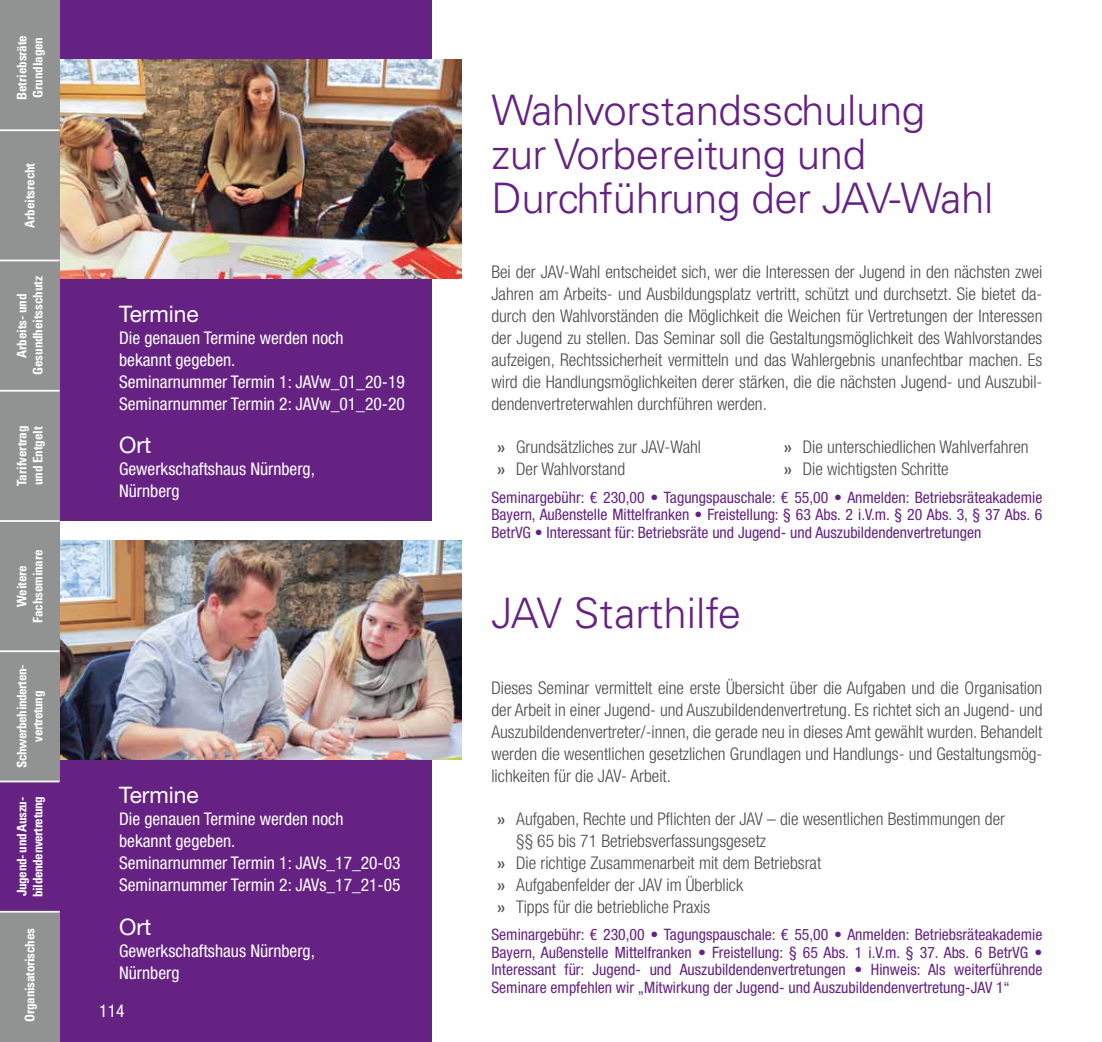
<style>
.page{position:relative;width:1102px;height:1042px;background:#fff}
.page>*{position:absolute;margin:0;border:0;box-sizing:border-box;transform-origin:0 0}
.t1{font:300 42px/43.8px "Univers LT Std";letter-spacing:-.01em;color:#652282}
.t2{font:22.75px "Helvetica Neue LT Std";color:#fff}
.t3{font:300 condensed 17.5px/21.9px "Helvetica Neue LT Std";color:#494948;text-align:justify}
.t4{font:condensed 17.5px/21.9px "Helvetica Neue LT Std";color:#fff}
.t5{font:condensed 15.75px/17.5px "Helvetica Neue LT Std";color:#652282;text-align:justify}
.t6{font:700 condensed 13.12px/15.8px "Univers LT Std";letter-spacing:-.01em;color:#fff;text-align:center}
.t7{font:700 condensed 13.12px/15.8px "Univers LT Std";letter-spacing:-.03em;color:#fff;text-align:center}
.s1{font-family:"Univers LT Std";font-weight:400;font-stretch:normal}
</style>
<div class="page">
<div style="left:45px;top:0;width:387px;height:520px;background:#652282"></div>
<div style="left:45px;top:753px;width:387px;height:289px;background:#652282"></div>
<img style="left:60px;top:60px;width:401px;height:218px">
<img style="left:60px;top:541px;width:401px;height:219px">
<div style="left:0;top:0;width:60px;height:130px;background:#919292"></div>
<div style="left:0;top:130px;width:60px;height:130px;background:#919292"></div>
<div style="left:0;top:260px;width:60px;height:131px;background:#919292"></div>
<div style="left:0;top:391px;width:60px;height:130px;background:#919292"></div>
<div style="left:0;top:521px;width:60px;height:130px;background:#919292"></div>
<div style="left:0;top:651px;width:60px;height:130px;background:#919292"></div>
<div style="left:0;top:781px;width:60px;height:131px;background:#652282"></div>
<div style="left:0;top:912px;width:60px;height:130px;background:#919292"></div>
<hr style="left:0;top:260px;width:60px;height:1px;background:#fff">
<hr style="left:0;top:390px;width:60px;height:2px;background:#fff">
<hr style="left:0;top:520px;width:60px;height:2px;background:#fff">
<hr style="left:0;top:650px;width:60px;height:2px;background:#fff">
<hr style="left:0;top:780px;width:60px;height:2px;background:#fff">
<hr style="left:0;top:911px;width:60px;height:1px;background:#fff">
<hr style="left:0;top:129px;width:60px;height:2px;background:#fff">
<p class="t6" style="left:14px;top:100px;width:66px;text-align:left;rotate:-90deg">Betriebsräte<br>Grundlagen</p>
<p class="t6" style="left:22px;top:228px;width:66px;rotate:-90deg">Arbeitsrecht</p>
<p class="t6" style="left:14px;top:375px;width:100px;rotate:-90deg">Arbeits- und<br>Gesundheitsschutz</p>
<p class="t6" style="left:14px;top:486px;width:62px;text-align:left;rotate:-90deg">Tarifvertrag und Entgelt</p>
<p class="t6" style="left:14px;top:623px;width:75px;rotate:-90deg">Weitere<br>Fachseminare</p>
<p class="t7" style="left:14px;top:768px;width:105px;rotate:-90deg">Schwerbehinderten&shy;vertretung</p>
<p class="t7" style="left:14px;top:897px;width:102px;text-align:left;rotate:-90deg">Jugend- und Auszu&shy;bildendenvertretung</p>
<p class="t6" style="left:22px;top:1021px;width:95px;rotate:-90deg">Organisatorisches</p>
<h2 class="t2" style="left:119px;top:300px;width:81px">Termine</h2>
<p class="t4" style="left:119px;top:327px;width:287px">Die genauen Termine werden noch<br>bekannt gegeben.<br>Seminarnummer Termin 1: JAVw_01_20-19<br>Seminarnummer Termin 2: JAVw_01_20-20</p>
<h2 class="t2" style="left:119px;top:432px;width:34px">Ort</h2>
<p class="t4" style="left:119px;top:458px;width:197px">Gewerkschaftshaus Nürnberg,<br>Nürnberg</p>
<h2 class="t2" style="left:119px;top:782px;width:81px">Termine</h2>
<p class="t4" style="left:119px;top:808px;width:283px">Die genauen Termine werden noch<br>bekannt gegeben.<br>Seminarnummer Termin 1: JAVs_17_20-03<br>Seminarnummer Termin 2: JAVs_17_21-05</p>
<h2 class="t2" style="left:119px;top:913px;width:34px">Ort</h2>
<p class="t4" style="left:119px;top:939px;width:197px">Gewerkschaftshaus Nürnberg,<br>Nürnberg</p>
<p class="t4" style="left:99px;top:999px;width:27px">114</p>
<h1 class="t1" style="left:491px;top:88px;width:503px">Wahlvorstandsschulung<br>zur Vorbereitung und<br>Durchführung der JAV-Wahl</h1>
<p class="t3" style="left:491px;top:261px;width:552px">Bei der JAV-Wahl entscheidet sich, wer die Interessen der Jugend in den nächsten zwei Jahren am Arbeits- und Ausbildungsplatz vertritt, schützt und durchsetzt. Sie bietet da&shy;durch den Wahlvorständen die Möglichkeit die Weichen für Vertretungen der Interessen der Jugend zu stellen. Das Seminar soll die Gestaltungsmöglichkeit des Wahlvorstandes aufzeigen, Rechtssicherheit vermitteln und das Wahlergebnis unanfechtbar machen. Es wird die Handlungsmöglichkeiten derer stärken, die die nächsten Jugend- und Auszubil&shy;dendenvertreterwahlen durchführen werden.</p>
<p class="t3" style="left:496px;top:436px;width:206px"><span class="s1">»</span> Grundsätzliches zur JAV-Wahl <span class="s1">»</span> Der Wahlvorstand</p>
<p class="t3" style="left:783px;top:436px;width:247px"><span class="s1">»</span> Die unterschiedlichen Wahlverfahren <span class="s1">»</span> Die wichtigsten Schritte</p>
<p class="t5" style="left:491px;top:488px;width:552px">Seminargebühr: € 230,00 • Tagungspauschale: € 55,00 • Anmelden: Betriebsräteakademie Bayern, Außenstelle Mittelfranken • Freistellung: § 63 Abs. 2 i.V.m. § 20 Abs. 3, § 37 Abs. 6<br>BetrVG • Interessant für: Betriebsräte und Jugend- und Auszubildendenvertretungen</p>
<h1 class="t1" style="left:491px;top:592px;width:251px">JAV Starthilfe</h1>
<p class="t3" style="left:491px;top:677px;width:552px">Dieses Seminar vermittelt eine erste Übersicht über die Aufgaben und die Organisation der Arbeit in einer Jugend- und Auszubildendenvertretung. Es richtet sich an Jugend- und Auszubildendenvertreter/-innen, die gerade neu in dieses Amt gewählt wurden. Behandelt werden die wesentlichen gesetzlichen Grundlagen und Handlungs- und Gestaltungsmög&shy;lichkeiten für die JAV- Arbeit.</p>
<p class="t3" style="left:496px;top:808px;width:510px"><span class="s1">»</span> Aufgaben, Rechte und Pflichten der JAV – die wesentlichen Bestimmungen der</p>
<p class="t3" style="left:516px;top:830px;width:251px">§§ 65 bis 71 Betriebsverfassungsgesetz</p>
<p class="t3" style="left:496px;top:852px;width:326px"><span class="s1">»</span> Die richtige Zusammenarbeit mit dem Betriebsrat</p>
<p class="t3" style="left:496px;top:874px;width:248px"><span class="s1">»</span> Aufgabenfelder der JAV im Überblick</p>
<p class="t3" style="left:496px;top:895px;width:215px"><span class="s1">»</span> Tipps für die betriebliche Praxis</p>
<p class="t5" style="left:491px;top:926px;width:552px">Seminargebühr: € 230,00 • Tagungspauschale: € 55,00 • Anmelden: Betriebsräteakademie Bayern, Außenstelle Mittelfranken • Freistellung: § 65 Abs. 1 i.V.m. § 37. Abs. 6 BetrVG • Interessant für: Jugend- und Auszubildendenvertretungen • Hinweis: Als weiterführende Seminare empfehlen wir „Mitwirkung der Jugend- und Auszubildendenvertretung-JAV 1“</p>
</div>
